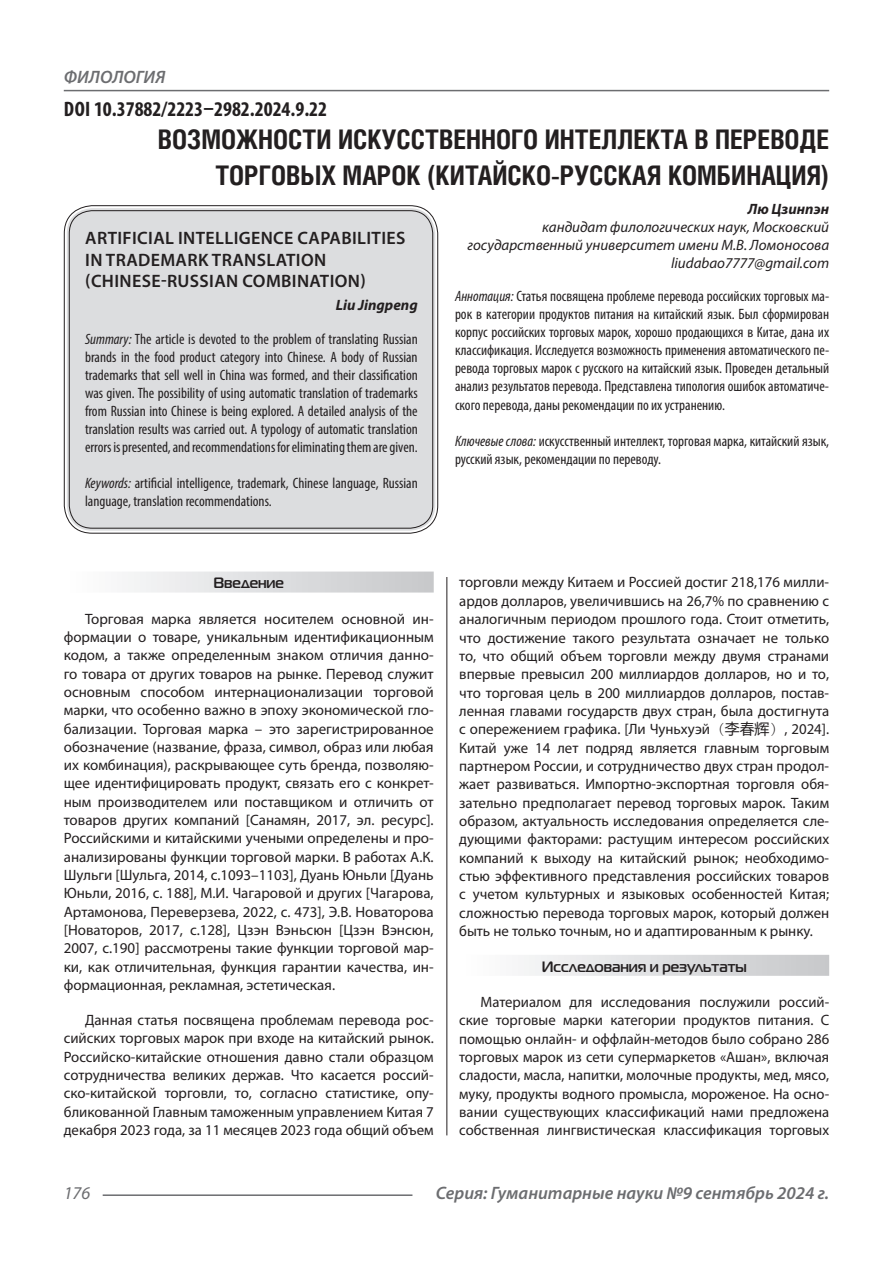
<style>
.page{position:relative;width:893px;height:1263px;background:#fff}
.page>*{position:absolute;margin:0;border:0;box-sizing:border-box;transform-origin:0 0}
.Статья_название{font:700 27px/36px "Helios Cond C";color:#231f20;text-align:right}
.ДОИ{font:700 condensed 21px "Myriad Pro";color:#231f20}
.Статья_название_англ{font:600 18px/21.6px "Myriad Pro";letter-spacing:.02em;color:#231f20}
.t1{font:italic 600 18px "Myriad Pro";color:#6c6d70}
.t2{font:italic 18px "Myriad Pro";color:#6c6d70}
.Статья_текст{font:15px/18.3px "Myriad Pro";color:#231f20;text-align:justify}
.Статья_аннотация_анг{font:condensed 15px/18px "Myriad Pro";color:#231f20;text-align:justify}
.Статья_аннотация_тек{font:condensed 15px/18px "Myriad Pro";color:#231f20;text-align:justify}
.Статья_автор_инфо{font:italic 15px/18px "Myriad Pro";color:#231f20;text-align:right}
.Статья_подзаголовок{font:700 15px "Magistral C";color:#231f20}
.Статья_автор_англ{font:italic 700 15px "Myriad Pro";color:#231f20}
.Статья_автор_фио_рус{font:italic 700 15px "Myriad Pro";color:#231f20}
.s1{font-style:italic}
.s2{font-family:"ST Songti TC Regular"}
.s3{font-family:"Microsoft Ya Hei"}
</style>
<div class="page">
<hr style="left:446px;top:128px;width:1px;height:1007px;background:#231f20">
<hr style="left:103px;top:1194px;width:309px;height:2px;background:#6c6d70">
<hr style="left:64px;top:90px;width:765px;height:1px;background:#6c6d70">
<div style="left:440px;top:121px;width:12px;height:455px;background:#fff"></div>
<div style="left:67px;top:208px;width:368px;height:323px;background:#dcdddf;border-radius:26px"></div>
<div style="left:64px;top:205px;width:374px;height:329px;border:1px solid #231f20;border-radius:28px"></div>
<div style="left:69px;top:210px;width:364px;height:319px;border:1px solid #231f20;border-radius:23px"></div>
<div style="left:64px;top:571px;width:370px;height:21px;background:linear-gradient(to right,#fefeff,#c6c8ca)"></div>
<div style="left:459px;top:955px;width:370px;height:21px;background:linear-gradient(to right,#fefeff,#c6c8ca)"></div>
<p class="t1" style="left:64px;top:66px;width:103px">ФИЛОЛОГИЯ</p>
<p class="ДОИ" style="left:64px;top:96px;width:265px">DOI 10.37882/2223–2982.2024.9.22</p>
<p class="Статья_название" style="left:158px;top:121px;width:673px">ВОЗМОЖНОСТИ ИСКУССТВЕННОГО ИНТЕЛЛЕКТА В ПЕРЕВОДЕ<br>ТОРГОВЫХ МАРОК (КИТАЙСКО-РУССКАЯ КОМБИНАЦИЯ)</p>
<p class="Статья_автор_фио_рус" style="left:748px;top:199px;width:83px">Лю Цзинпэн</p>
<p class="Статья_автор_инфо" style="left:468px;top:218px;width:363px">кандидат филологических наук, Московский государственный университет имени М.В. Ломоносова</p>
<p class="Статья_автор_инфо" style="left:671px;top:254px;width:160px">liudabao7777@gmail.com</p>
<p class="Статья_аннотация_тек" style="left:455px;top:287px;width:376px"><span class="s1">Аннотация:</span> Статья посвящена проблеме перевода российских торговых ма&shy;рок в категории продуктов питания на китайский язык. Был сформирован корпус российских торговых марок, хорошо продающихся в Китае, дана их классификация. Исследуется возможность применения автоматического пе&shy;ревода торговых марок с русского на китайский язык. Проведен детальный анализ результатов перевода. Представлена типология ошибок автоматиче&shy;ского перевода, даны рекомендации по их устранению.</p>
<p class="Статья_аннотация_тек" style="left:455px;top:431px;width:376px"><span class="s1">Ключевые слова:</span> искусственный интеллект, торговая марка, китайский язык, русский язык, рекомендации по переводу.</p>
<p class="Статья_название_англ" style="left:85px;top:227px;width:322px">ARTIFICIAL INTELLIGENCE CAPABILITIES<br>IN TRADEMARK TRANSLATION</p>
<p class="Статья_название_англ" style="left:85px;top:270px;width:282px">(CHINESE-RUSSIAN COMBINATION)</p>
<p class="Статья_автор_англ" style="left:336px;top:295px;width:84px">Liu Jingpeng</p>
<p class="Статья_аннотация_анг" style="left:85px;top:330px;width:334px"><span class="s1">Summary:</span> The article is devoted to the problem of translating Russian brands in the food product category into Chinese. A body of Russian trademarks that sell well in China was formed, and their classification was given. The possibility of using automatic translation of trademarks from Russian into Chinese is being explored. A detailed analysis of the translation results was carried out. A typology of automatic translation errors is presented, and recommendations for eliminating them are given.</p>
<p class="Статья_аннотация_анг" style="left:85px;top:474px;width:334px"><span class="s1">Keywords:</span> artificial intelligence, trademark, Chinese language, Russian language, translation recommendations.</p>
<p class="Статья_подзаголовок" style="left:213px;top:574px;width:72px">Введение</p>
<p class="Статья_текст" style="left:64px;top:609px;width:371px;text-indent:21px">Торговая марка является носителем основной ин&shy;формации о товаре, уникальным идентификационным кодом, а также определенным знаком отличия данно&shy;го товара от других товаров на рынке. Перевод служит основным способом интернационализации торговой марки, что особенно важно в эпоху экономической гло&shy;бализации. Торговая марка – это зарегистрированное обозначение (название, фраза, символ, образ или любая их комбинация), раскрывающее суть бренда, позволяю&shy;щее идентифицировать продукт, связать его с конкрет&shy;ным производителем или поставщиком и отличить от товаров других компаний [Санамян, 2017, эл. ресурс].<br>Российскими и китайскими учеными определены и про&shy;анализированы функции торговой марки. В работах А.К.<br>Шульги [Шульга, 2014, с.1093–1103], Дуань Юньли [Дуань Юньли, 2016, с. 188], М.И. Чагаровой и других [Чагарова, Артамонова, Переверзева, 2022, с. 473], Э.В. Новаторова [Новаторов, 2017, с.128], Цзэн Вэньсюн [Цзэн Вэнсюн, 2007, с.190] рассмотрены такие функции торговой мар&shy;ки, как отличительная, функция гарантии качества, ин&shy;формационная, рекламная, эстетическая.</p>
<p class="Статья_текст" style="left:64px;top:1011px;width:371px;text-indent:21px">Данная статья посвящена проблемам перевода рос&shy;сийских торговых марок при входе на китайский рынок.<br>Российско-китайские отношения давно стали образцом сотрудничества великих держав. Что касается россий&shy;ско-китайской торговли, то, согласно статистике, опу&shy;бликованной Главным таможенным управлением Китая 7 декабря 2023 года, за 11 месяцев 2023 года общий объем</p>
<p class="Статья_текст" style="left:459px;top:573px;width:371px">торговли между Китаем и Россией достиг 218,176 милли&shy;ардов долларов, увеличившись на 26,7% по сравнению с аналогичным периодом прошлого года. Стоит отметить, что достижение такого результата означает не только то, что общий объем торговли между двумя странами впервые превысил 200 миллиардов долларов, но и то, что торговая цель в 200 миллиардов долларов, постав&shy;ленная главами государств двух стран, была достигнута с опережением графика. [Ли Чуньхуэй<span class="s2">（</span><span class="s3">李春辉</span><span class="s2">）</span>, 2024].<br>Китай уже 14 лет подряд является главным торговым партнером России, и сотрудничество двух стран продол&shy;жает развиваться. Импортно-экспортная торговля обя&shy;зательно предполагает перевод торговых марок. Таким образом, актуальность исследования определяется сле&shy;дующими факторами: растущим интересом российских компаний к выходу на китайский рынок; необходимо&shy;стью эффективного представления российских товаров с учетом культурных и языковых особенностей Китая; сложностью перевода торговых марок, который должен быть не только точным, но и адаптированным к рынку.</p>
<p class="Статья_подзаголовок" style="left:542px;top:957px;width:206px">Исследования и результаты</p>
<p class="Статья_текст" style="left:459px;top:992px;width:371px;text-indent:21px">Материалом для исследования послужили россий&shy;ские торговые марки категории продуктов питания. С помощью онлайн- и оффлайн-методов было собрано 286 торговых марок из сети супермаркетов «Ашан», включая сладости, масла, напитки, молочные продукты, мед, мясо, муку, продукты водного промысла, мороженое. На осно&shy;вании существующих классификаций нами предложена собственная лингвистическая классификация торговых</p>
<p class="t2" style="left:64px;top:1182px;width:28px">176</p>
<p class="t1" style="left:436px;top:1182px;width:395px">Серия: Гуманитарные науки №9 сентябрь 2024 г.</p>
</div>
